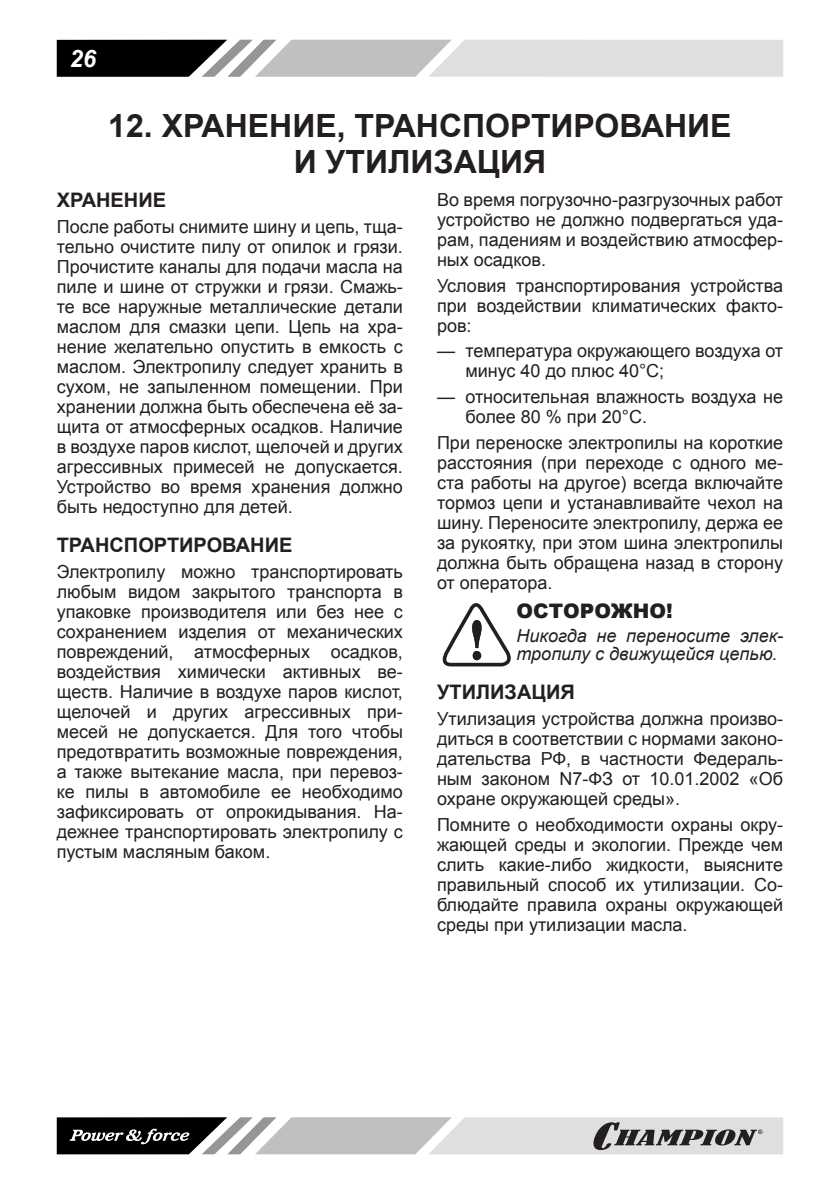
<style>
.page{position:relative;width:840px;height:1191px;background:#fff}
.page>*{position:absolute;margin:0;border:0;box-sizing:border-box;transform-origin:0 0}
.t1{font:700 32px/36px "Arial";color:#241f1f;text-align:center}
.t2{font:italic 700 24px "Arial";color:#fff}
.t3{font:700 20px "Arial";color:#241f1f}
.t4{font:900 20px "Arial";color:#241f1f}
.t5{font:18px/20px "Arial";color:#241f1f;text-align:justify}
.t6{font:italic 18px/18px "Arial";color:#241f1f}
</style>
<div class="page">
<svg style="left:57px;top:40px;width:725px;height:37px;background:#aaa9aa"></svg>
<svg style="left:57px;top:1117px;width:725px;height:37px;background:#a3a2a3"></svg>
<svg style="left:442px;top:603px;width:69px;height:63px"></svg>
<h2 class="t2" style="left:70px;top:42px;width:28px">26</h2>
<h1 class="t1" style="left:108px;top:108px;width:624px">12. ХРАНЕНИЕ, ТРАНСПОРТИРОВАНИЕ<br>И УТИЛИЗАЦИЯ</h1>
<p class="t3" style="left:57px;top:187px;width:111px">ХРАНЕНИЕ</p>
<p class="t5" style="left:57px;top:217px;width:347px">После работы снимите шину и цепь, тща&shy;тельно очистите пилу от опилок и грязи.<br>Прочистите каналы для подачи масла на пиле и шине от стружки и грязи. Смажь&shy;те все наружные металлические детали маслом для смазки цепи. Цепь на хра&shy;нение желательно опустить в емкость с маслом. Электропилу следует хранить в сухом, не запыленном помещении. При хранении должна быть обеспечена её за&shy;щита от атмосферных осадков. Наличие в воздухе паров кислот, щелочей и других агрессивных примесей не допускается.<br>Устройство во время хранения должно быть недоступно для детей.</p>
<p class="t3" style="left:57px;top:532px;width:237px">ТРАНСПОРТИРОВАНИЕ</p>
<p class="t5" style="left:57px;top:562px;width:347px">Электропилу можно транспортировать любым видом закрытого транспорта в упаковке производителя или без нее с сохранением изделия от механических повреждений, атмосферных осадков, воздействия химически активных ве&shy;ществ. Наличие в воздухе паров кислот, щелочей и других агрессивных при&shy;месей не допускается. Для того чтобы предотвратить возможные повреждения, а также вытекание масла, при перевоз&shy;ке пилы в автомобиле ее необходимо зафиксировать от опрокидывания. На&shy;дежнее транспортировать электропилу с пустым масляным баком.</p>
<p class="t5" style="left:437px;top:190px;width:347px">Во время погрузочно-разгрузочных работ устройство не должно подвергаться уда&shy;рам, падениям и воздействию атмосфер&shy;ных осадков.</p>
<p class="t5" style="left:437px;top:275px;width:347px">Условия транспортирования устройства при воздействии климатических факто&shy;ров:</p>
<p class="t5" style="left:465px;top:341px;width:319px;text-indent:-28px">— температура окружающего воздуха от минус 40 до плюс 40°С;</p>
<p class="t5" style="left:465px;top:387px;width:319px;text-indent:-28px">— относительная влажность воздуха не более 80 % при 20°С.</p>
<p class="t5" style="left:437px;top:432px;width:347px">При переноске электропилы на короткие расстояния (при переходе с одного ме&shy;ста работы на другое) всегда включайте тормоз цепи и устанавливайте чехол на шину. Переносите электропилу, держа ее за рукоятку, при этом шина электропилы должна быть обращена назад в сторону от оператора.</p>
<p class="t4" style="left:516px;top:597px;width:158px">ОСТОРОЖНО!</p>
<p class="t6" style="left:516px;top:627px;width:268px">Никогда не переносите элек&shy;тропилу с движущейся цепью.</p>
<p class="t3" style="left:437px;top:679px;width:139px">УТИЛИЗАЦИЯ</p>
<p class="t5" style="left:437px;top:708px;width:347px">Утилизация устройства должна произво&shy;диться в соответствии с нормами законо&shy;дательства РФ, в частности Федераль&shy;ным законом N7-ФЗ от 10.01.2002 «Об охране окружающей среды».</p>
<p class="t5" style="left:437px;top:814px;width:347px">Помните о необходимости охраны окру&shy;жающей среды и экологии. Прежде чем слить какие-либо жидкости, выясните правильный способ их утилизации. Со&shy;блюдайте правила охраны окружающей среды при утилизации масла.</p>
</div>
